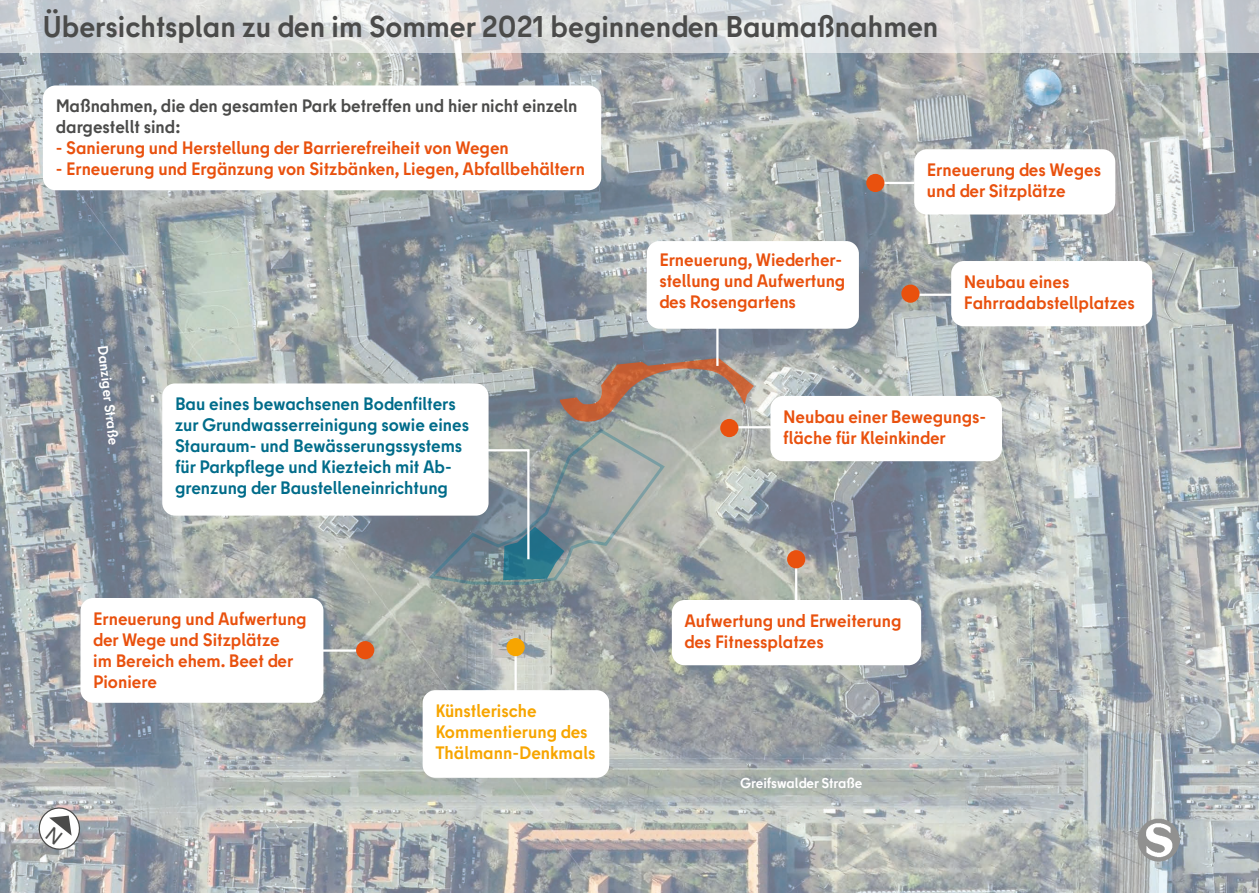
<style>
.page{position:relative;width:1259px;height:893px;background:#fff}
.page>*{position:absolute;margin:0;border:0;box-sizing:border-box;transform-origin:0 0}
.t1{font:700 30px "Berlin Type";color:#4b4b4a}
.t2{font:700 18px/21px "Berlin Type";color:#e9510e}
.t3{font:700 18px/21px "Berlin Type";color:#006c8a}
.t4{font:700 18px/21px "Berlin Type";color:#4b4b4a}
.t5{font:700 18px/21px "Berlin Type";color:#f7a500}
.t6{font:700 14.25px "Berlin Type";color:#fff}
</style>
<div class="page">
<img style="left:0;top:53px;width:1259px;height:840px">
<svg style="left:0;top:0;width:1259px;height:53px;background:#d7d9da"></svg>
<hr style="left:322px;top:649px;width:40px;height:3px;background:#fff">
<hr style="left:514px;top:651px;width:3px;height:43px;background:#fff">
<hr style="left:795px;top:561px;width:2px;height:43px;background:#fff">
<hr style="left:916px;top:294px;width:38px;height:2px;background:#fff">
<hr style="left:731px;top:426px;width:54px;height:2px;background:#fff">
<hr style="left:874px;top:182px;width:40px;height:2px;background:#fff">
<div style="left:901px;top:285px;width:18px;height:18px;background:#e9510e;border-radius:50%"></div>
<div style="left:787px;top:550px;width:18px;height:18px;background:#e9510e;border-radius:50%"></div>
<div style="left:356px;top:641px;width:18px;height:18px;background:#e9510e;border-radius:50%"></div>
<div style="left:506px;top:638px;width:19px;height:18px;background:#f7a500;border-radius:50%"></div>
<svg style="left:427px;top:357px;width:328px;height:229px;background:#9ca19e"></svg>
<div style="left:423px;top:690px;width:186px;height:88px;background:#fff;border-radius:13px"></div>
<div style="left:162px;top:383px;width:326px;height:133px;background:#fff;border-radius:13px"></div>
<div style="left:866px;top:174px;width:18px;height:18px;background:#e9510e;border-radius:50%"></div>
<div style="left:80px;top:598px;width:243px;height:105px;background:#fff;border-radius:13px"></div>
<div style="left:672px;top:600px;width:249px;height:65px;background:#fff;border-radius:13px"></div>
<div style="left:770px;top:396px;width:232px;height:65px;background:#fff;border-radius:13px"></div>
<div style="left:951px;top:261px;width:201px;height:65px;background:#fff;border-radius:13px"></div>
<div style="left:914px;top:149px;width:201px;height:66px;background:#fff;border-radius:13px"></div>
<div style="left:43px;top:85px;width:558px;height:105px;background:#fff;border-radius:13px"></div>
<hr style="left:716px;top:323px;width:2px;height:43px;background:#fff">
<img style="left:1137px;top:819px;width:43px;height:42px">
<div style="left:646px;top:241px;width:213px;height:88px;background:#fff;border-radius:13px"></div>
<svg style="left:35px;top:804px;width:49px;height:48px"></svg>
<h1 class="t1" style="left:43px;top:8px;width:897px">Übersichtsplan zu den im Sommer 2021 beginnenden Baumaßnahmen</h1>
<p class="t4" style="left:56px;top:96px;width:523px">Maßnahmen, die den gesamten Park betreffen und hier nicht einzeln dargestellt sind:</p>
<p class="t2" style="left:56px;top:138px;width:455px">- Sanierung und Herstellung der Barrierefreiheit von Wegen</p>
<p class="t2" style="left:56px;top:159px;width:531px">- Erneuerung und Ergänzung von Sitzbänken, Liegen, Abfallbehältern</p>
<p class="t6" style="left:112px;top:345px;width:101px;rotate:84deg">Danziger Straße</p>
<p class="t3" style="left:175px;top:394px;width:295px">Bau eines bewachsenen Bodenfilters zur Grundwasserreinigung sowie eines Stauraum- und Bewässerungssystems für Parkpflege und Kiezteich mit Ab&shy;grenzung der Baustelleneinrichtung</p>
<p class="t2" style="left:659px;top:250px;width:187px">Erneuerung, Wiederher&shy;stellung und Aufwertung des Rosengartens</p>
<p class="t2" style="left:927px;top:159px;width:176px">Erneuerung des Weges und der Sitzplätze</p>
<p class="t2" style="left:964px;top:271px;width:172px">Neubau eines<br>Fahrradabstellplatzes</p>
<p class="t2" style="left:783px;top:406px;width:204px">Neubau einer Bewegungs&shy;fläche für Kleinkinder</p>
<p class="t2" style="left:93px;top:608px;width:215px">Erneuerung und Aufwertung der Wege und Sitzplätze<br>im Bereich ehem. Beet der<br>Pioniere</p>
<p class="t2" style="left:684px;top:610px;width:218px">Aufwertung und Erweiterung des Fitnessplatzes</p>
<p class="t5" style="left:435px;top:700px;width:162px">Künstlerische<br>Kommentierung des<br>Thälmann-Denkmals</p>
<p class="t6" style="left:740px;top:774px;width:124px">Greifswalder Straße</p>
</div>
